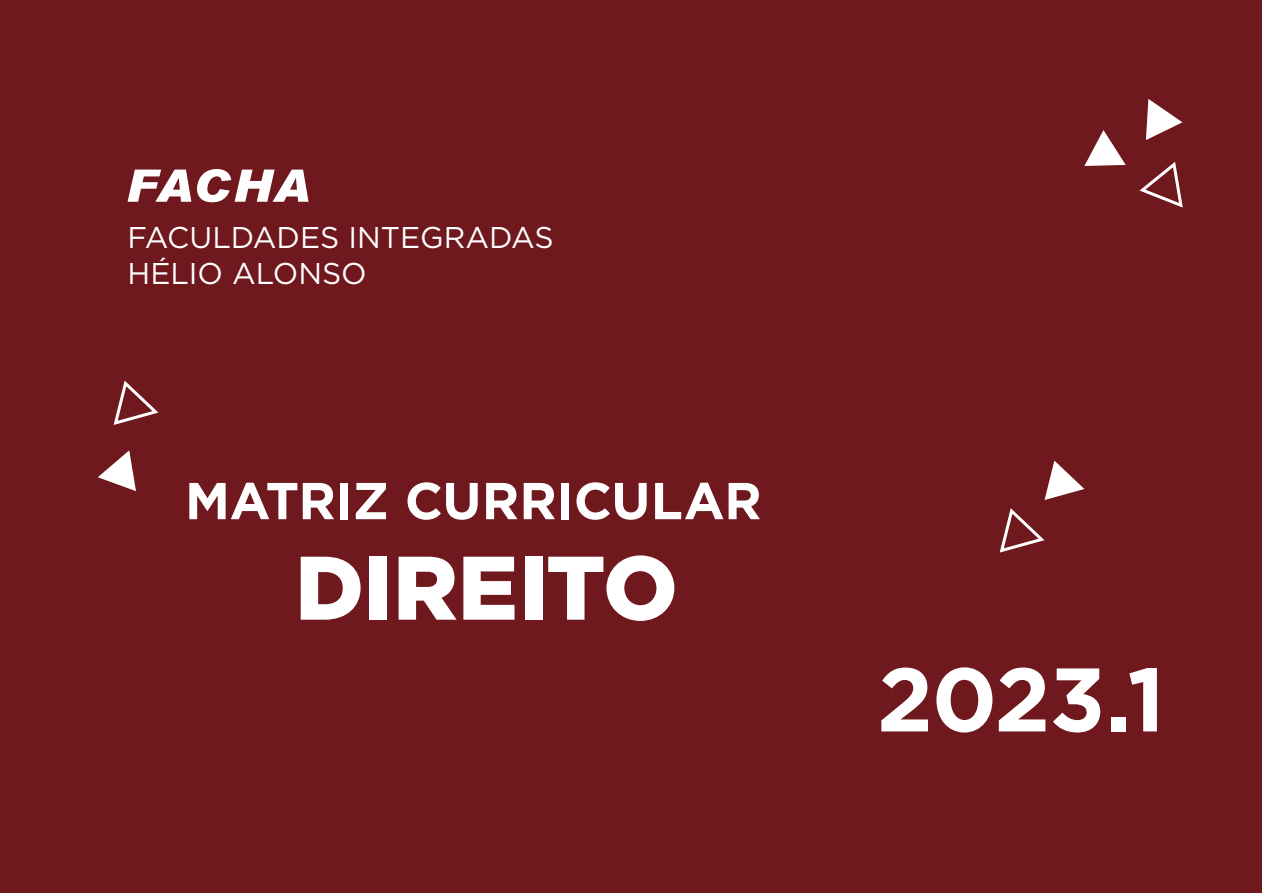
<style>
.page{position:relative;width:1263px;height:893px;background:#fff}
.page>*{position:absolute;margin:0;border:0;box-sizing:border-box;transform-origin:0 0}
.t1{font:900 90px "Gotham";letter-spacing:-.005em;color:#fff}
.t2{font:700 90px "Gotham";color:#fff}
.t3{font:700 51.75px "Gotham";letter-spacing:-.01em;color:#fff}
.t4{font:30px/36px "Gotham";color:#fff}
</style>
<div class="page">
<div style="left:1px;top:0;width:1261px;height:893px;background:#6f181d"></div>
<svg style="left:113px;top:380px;width:46px;height:45px"></svg>
<svg style="left:98px;top:450px;width:38px;height:41px"></svg>
<svg style="left:999px;top:461px;width:85px;height:92px"></svg>
<svg style="left:128px;top:169px;width:180px;height:33px"></svg>
<svg style="left:1084px;top:130px;width:42px;height:36px"></svg>
<svg style="left:1146px;top:99px;width:36px;height:41px"></svg>
<svg style="left:1139px;top:162px;width:44px;height:46px"></svg>
<p class="t4" style="left:128px;top:219px;width:427px">FACULDADES INTEGRADAS<br>HÉLIO ALONSO</p>
<h2 class="t3" style="left:185px;top:471px;width:578px">MATRIZ CURRICULAR</h2>
<h1 class="t1" style="left:295px;top:526px;width:384px">DIREITO</h1>
<h1 class="t2" style="left:877px;top:647px;width:290px">2023.1</h1>
</div>
